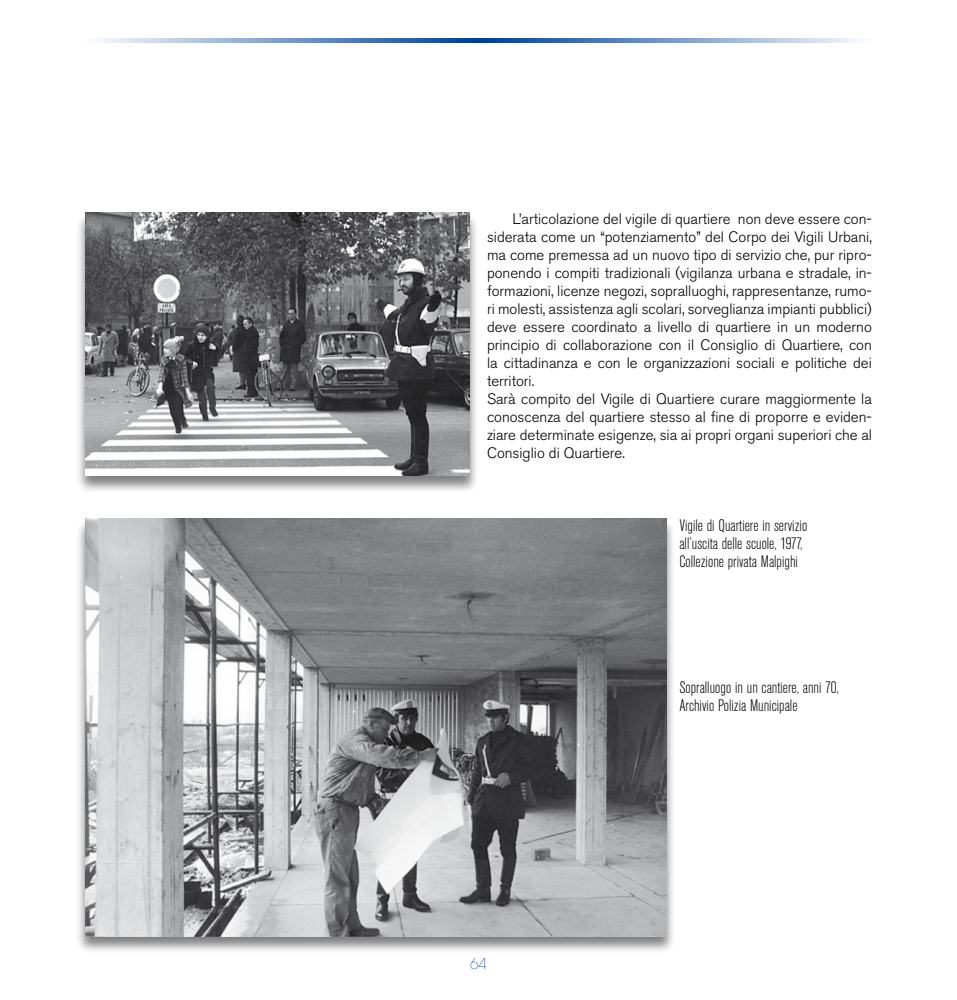
<style>
.page{position:relative;width:957px;height:1000px;background:#fff}
.page>*{position:absolute;margin:0;border:0;box-sizing:border-box;transform-origin:0 0}
.t1{font:300 condensed 16.5px/18px "Akzidenz Grotesk BE";color:#000}
.t2{font:300 15px/18px "Akzidenz Grotesk BE";color:#000}
.t3{font:200 15px "Avant Garde";color:#003d90}
</style>
<div class="page">
<svg style="left:99px;top:38px;width:379px;height:5px;background:#7a99c4"></svg>
<svg style="left:478px;top:38px;width:381px;height:5px;background:#7999c4"></svg>
<div style="left:76px;top:212px;width:402px;height:280px;background:#000;opacity:.5"></div>
<img style="left:85px;top:213px;width:385px;height:262px">
<div style="left:76px;top:517px;width:599px;height:436px;background:#000;opacity:.5"></div>
<img style="left:85px;top:518px;width:581px;height:417px">
<p class="t2" style="left:487px;top:210px;width:386px;text-indent:26px">L’articolazione del vigile di quartiere non deve essere con&shy;siderata come un “potenziamento” del Corpo dei Vigili Urbani, ma come premessa ad un nuovo tipo di servizio che, pur ripro&shy;ponendo i compiti tradizionali (vigilanza urbana e stradale, in&shy;formazioni, licenze negozi, sopralluoghi, rappresentanze, rumo&shy;ri molesti, assistenza agli scolari, sorveglianza impianti pubblici) deve essere coordinato a livello di quartiere in un moderno principio di collaborazione con il Consiglio di Quartiere, con la cittadinanza e con le organizzazioni sociali e politiche dei territori.<br>Sarà compito del Vigile di Quartiere curare maggiormente la conoscenza del quartiere stesso al fine di proporre e eviden&shy;ziare determinate esigenze, sia ai propri organi superiori che al Consiglio di Quartiere.</p>
<p class="t1" style="left:679px;top:517px;width:129px">Vigile di Quartiere in servizio all’uscita delle scuole, 1977,<br>Collezione privata Malpighi</p>
<p class="t3" style="left:470px;top:954px;width:18px">64</p>
<p class="t1" style="left:679px;top:679px;width:161px">Sopralluogo in un cantiere, anni 70,<br>Archivio Polizia Municipale</p>
</div>
